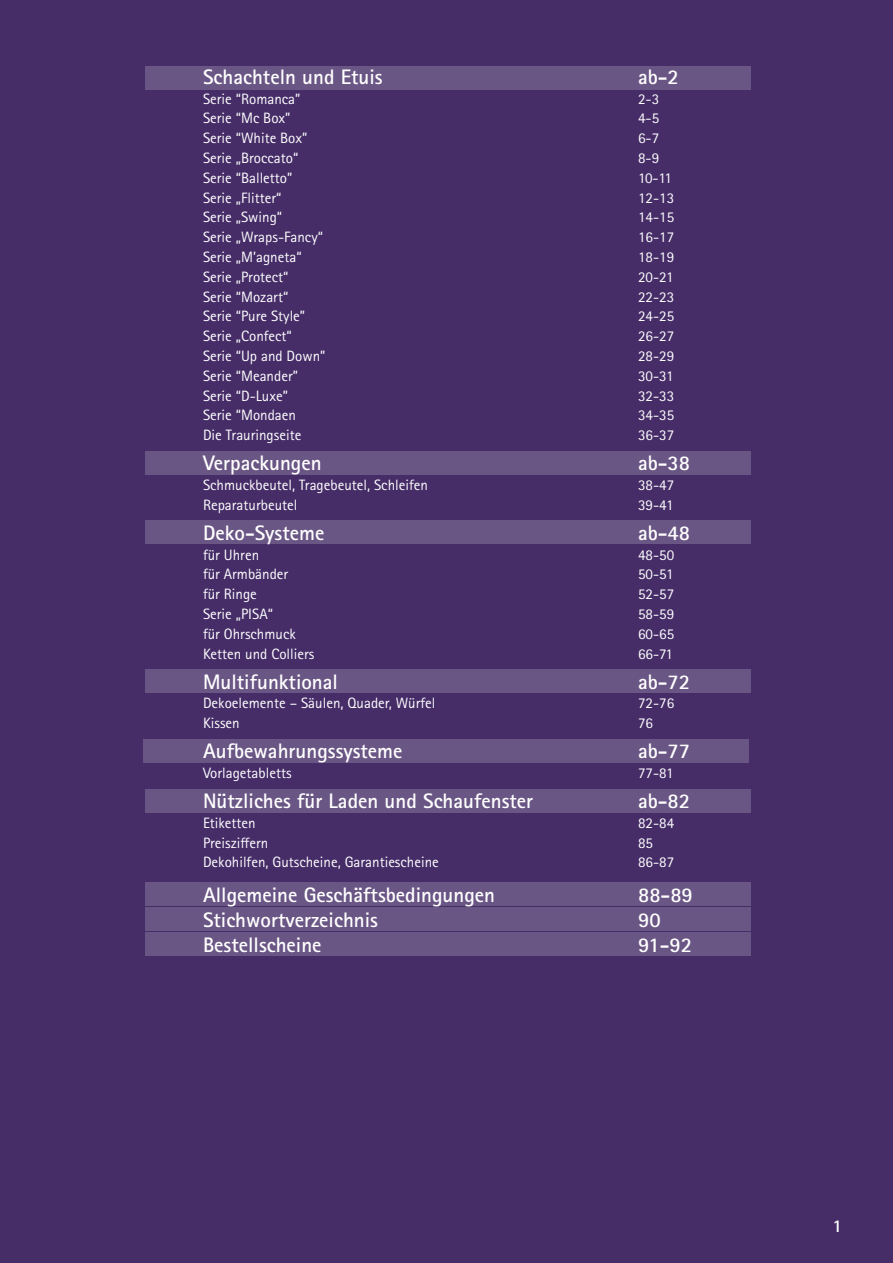
<style>
.page{position:relative;width:893px;height:1263px;background:#462d68}
.page>*{position:absolute;margin:0;border:0;box-sizing:border-box;transform-origin:0 0}
.t1{font:700 21px "Rotis Sans Serif Pro";color:#fff}
.t2{font:700 18px "Rotis Sans Serif Pro";color:#fff}
.t3{font:15px "Rotis Sans Serif Pro";color:#fff}
</style>
<div class="page">
<div style="left:145px;top:66px;width:605px;height:23px;background:#6a5685"></div>
<div style="left:145px;top:520px;width:605px;height:24px;background:#6a5685"></div>
<div style="left:145px;top:452px;width:605px;height:23px;background:#6a5685"></div>
<div style="left:145px;top:789px;width:605px;height:23px;background:#6a5685"></div>
<div style="left:145px;top:669px;width:605px;height:24px;background:#6a5685"></div>
<div style="left:145px;top:883px;width:605px;height:23px;background:#6a5685"></div>
<div style="left:145px;top:908px;width:605px;height:23px;background:#6a5685"></div>
<div style="left:145px;top:932px;width:605px;height:24px;background:#6a5685"></div>
<div style="left:144px;top:739px;width:605px;height:23px;background:#6a5685"></div>
<h1 class="t1" style="left:203px;top:63px;width:181px">Schachteln und Etuis</h1>
<h1 class="t1" style="left:638px;top:63px;width:42px">ab-2</h1>
<p class="t3" style="left:203px;top:90px;width:99px">Serie “Romanca”</p>
<p class="t3" style="left:638px;top:90px;width:23px">2-3</p>
<p class="t3" style="left:203px;top:109px;width:89px">Serie “Mc Box”</p>
<p class="t3" style="left:638px;top:109px;width:23px">4-5</p>
<p class="t3" style="left:203px;top:129px;width:106px">Serie “White Box”</p>
<p class="t3" style="left:638px;top:129px;width:23px">6-7</p>
<p class="t3" style="left:203px;top:149px;width:97px">Serie „Broccato“</p>
<p class="t3" style="left:638px;top:149px;width:23px">8-9</p>
<p class="t3" style="left:203px;top:169px;width:91px">Serie “Balletto”</p>
<p class="t3" style="left:638px;top:169px;width:35px">10-11</p>
<p class="t3" style="left:203px;top:189px;width:80px">Serie „Flitter“</p>
<p class="t3" style="left:638px;top:189px;width:38px">12-13</p>
<p class="t3" style="left:203px;top:208px;width:81px">Serie „Swing“</p>
<p class="t3" style="left:638px;top:208px;width:38px">14-15</p>
<p class="t3" style="left:203px;top:228px;width:121px">Serie „Wraps-Fancy“</p>
<p class="t3" style="left:638px;top:228px;width:38px">16-17</p>
<p class="t3" style="left:203px;top:248px;width:100px">Serie „M’agneta“</p>
<p class="t3" style="left:638px;top:248px;width:38px">18-19</p>
<p class="t3" style="left:203px;top:268px;width:87px">Serie „Protect“</p>
<p class="t3" style="left:638px;top:268px;width:37px">20-21</p>
<p class="t3" style="left:203px;top:288px;width:87px">Serie “Mozart“</p>
<p class="t3" style="left:638px;top:288px;width:38px">22-23</p>
<p class="t3" style="left:203px;top:307px;width:104px">Serie “Pure Style”</p>
<p class="t3" style="left:638px;top:307px;width:38px">24-25</p>
<p class="t3" style="left:203px;top:327px;width:90px">Serie „Confect“</p>
<p class="t3" style="left:638px;top:327px;width:38px">26-27</p>
<p class="t3" style="left:203px;top:347px;width:124px">Serie “Up and Down”</p>
<p class="t3" style="left:638px;top:347px;width:38px">28-29</p>
<p class="t3" style="left:203px;top:367px;width:96px">Serie “Meander”</p>
<p class="t3" style="left:638px;top:367px;width:37px">30-31</p>
<p class="t3" style="left:203px;top:387px;width:86px">Serie “D-Luxe”</p>
<p class="t3" style="left:638px;top:387px;width:38px">32-33</p>
<p class="t3" style="left:203px;top:406px;width:95px">Serie “Mondaen</p>
<p class="t3" style="left:638px;top:406px;width:38px">34-35</p>
<p class="t3" style="left:203px;top:426px;width:100px">Die Trauringseite</p>
<p class="t3" style="left:638px;top:426px;width:38px">36-37</p>
<h1 class="t1" style="left:203px;top:450px;width:120px">Verpackungen</h1>
<h1 class="t1" style="left:638px;top:450px;width:54px">ab-38</h1>
<p class="t3" style="left:203px;top:476px;width:226px">Schmuckbeutel, Tragebeutel, Schleifen</p>
<p class="t3" style="left:638px;top:476px;width:38px">38-47</p>
<p class="t3" style="left:203px;top:496px;width:96px">Reparaturbeutel</p>
<p class="t3" style="left:638px;top:496px;width:37px">39-41</p>
<h1 class="t1" style="left:203px;top:519px;width:123px">Deko-Systeme</h1>
<h1 class="t1" style="left:638px;top:519px;width:54px">ab-48</h1>
<p class="t3" style="left:203px;top:546px;width:58px">für Uhren</p>
<p class="t3" style="left:638px;top:546px;width:38px">48-50</p>
<p class="t3" style="left:203px;top:565px;width:87px">für Armbänder</p>
<p class="t3" style="left:638px;top:565px;width:37px">50-51</p>
<p class="t3" style="left:203px;top:585px;width:55px">für Ringe</p>
<p class="t3" style="left:638px;top:585px;width:38px">52-57</p>
<p class="t3" style="left:203px;top:605px;width:71px">Serie „PISA“</p>
<p class="t3" style="left:638px;top:605px;width:38px">58-59</p>
<p class="t3" style="left:203px;top:625px;width:94px">für Ohrschmuck</p>
<p class="t3" style="left:638px;top:625px;width:38px">60-65</p>
<p class="t3" style="left:203px;top:645px;width:113px">Ketten und Colliers</p>
<p class="t3" style="left:638px;top:645px;width:36px">66-71</p>
<h1 class="t1" style="left:203px;top:668px;width:136px">Multifunktional</h1>
<h1 class="t1" style="left:638px;top:668px;width:54px">ab-72</h1>
<p class="t3" style="left:203px;top:694px;width:234px">Dekoelemente – Säulen, Quader, Würfel</p>
<p class="t3" style="left:638px;top:694px;width:38px">72-76</p>
<p class="t3" style="left:203px;top:714px;width:38px">Kissen</p>
<p class="t3" style="left:638px;top:714px;width:16px">76</p>
<h1 class="t1" style="left:203px;top:738px;width:201px">Aufbewahrungssysteme</h1>
<h1 class="t1" style="left:638px;top:738px;width:54px">ab-77</h1>
<p class="t3" style="left:203px;top:764px;width:90px">Vorlagetabletts</p>
<p class="t3" style="left:638px;top:764px;width:37px">77-81</p>
<h1 class="t1" style="left:203px;top:788px;width:332px">Nützliches für Laden und Schaufenster</h1>
<h1 class="t1" style="left:638px;top:788px;width:54px">ab-82</h1>
<p class="t3" style="left:203px;top:814px;width:54px">Etiketten</p>
<p class="t3" style="left:638px;top:814px;width:38px">82-84</p>
<p class="t3" style="left:203px;top:834px;width:67px">Preisziffern</p>
<p class="t3" style="left:638px;top:834px;width:16px">85</p>
<p class="t3" style="left:203px;top:853px;width:237px">Dekohilfen, Gutscheine, Garantiescheine</p>
<p class="t3" style="left:638px;top:853px;width:38px">86-87</p>
<h1 class="t1" style="left:203px;top:881px;width:294px">Allgemeine Geschäftsbedingungen</h1>
<h1 class="t1" style="left:638px;top:881px;width:56px">88-89</h1>
<h1 class="t1" style="left:203px;top:907px;width:176px">Stichwortverzeichnis</h1>
<h1 class="t1" style="left:638px;top:907px;width:24px">90</h1>
<h1 class="t1" style="left:203px;top:932px;width:120px">Bestellscheine</h1>
<h1 class="t1" style="left:638px;top:932px;width:56px">91-92</h1>
<p class="t2" style="left:832px;top:1215px;width:11px">1</p>
</div>
